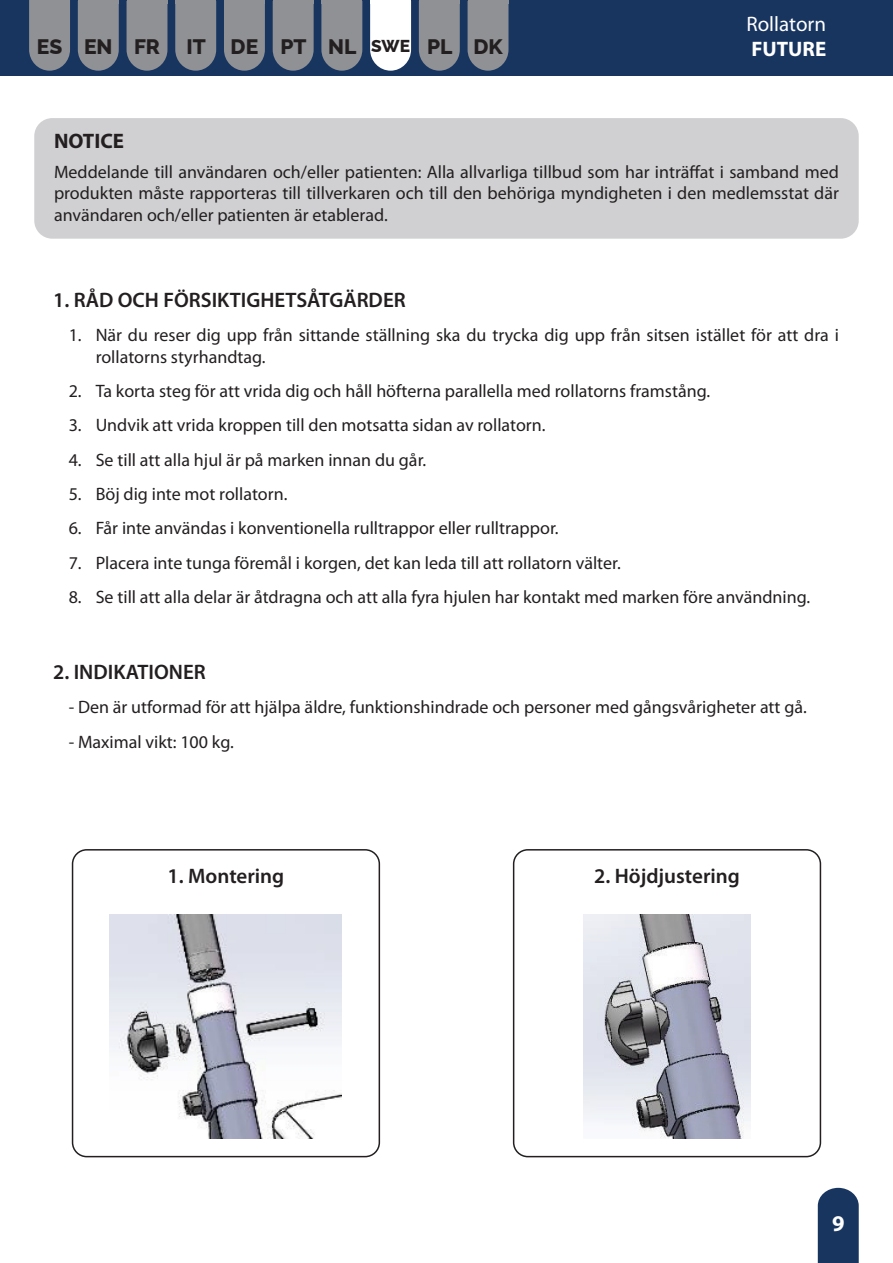
<style>
.page{position:relative;width:893px;height:1263px;background:#fff}
.page>*{position:absolute;margin:0;border:0;box-sizing:border-box;transform-origin:0 0}
.t1{font:700 22.5px "Myriad Pro";color:#fff}
.t2{font:600 21px "Myriad Pro";color:#231f20}
.t3{font:800 21px "Raleway";color:#231f20}
.t4{font:21px "Myriad Pro";color:#fff}
.t5{font:700 21px "Myriad Pro";color:#fff}
.t6{font:700 21px "Myriad Pro";color:#231f20}
.t7{font:18px/21.6px "Myriad Pro";color:#231f20;text-align:justify}
.s1{font-size:17.25px}
</style>
<div class="page">
<div style="left:0;top:0;width:893px;height:75px;background:#183560"></div>
<svg style="left:29px;top:0;width:41px;height:71px;background:#84898f"></svg>
<div style="left:37px;top:34px;width:26px;height:20px;background:#8f9194"></div>
<svg style="left:127px;top:4px;width:40px;height:67px;background:#868a90"></svg>
<hr style="left:127px;top:0;width:40px;height:4px;background:#8f9194">
<svg style="left:78px;top:4px;width:41px;height:67px;background:#85898f"></svg>
<hr style="left:78px;top:0;width:41px;height:4px;background:#8f9194">
<svg style="left:321px;top:4px;width:41px;height:67px;background:#85898f"></svg>
<hr style="left:321px;top:0;width:41px;height:4px;background:#8f9194">
<svg style="left:468px;top:4px;width:40px;height:67px;background:#868a90"></svg>
<hr style="left:468px;top:0;width:40px;height:4px;background:#8f9194">
<svg style="left:273px;top:4px;width:41px;height:67px;background:#85898f"></svg>
<hr style="left:273px;top:0;width:41px;height:4px;background:#8f9194">
<svg style="left:419px;top:4px;width:41px;height:67px;background:#85898f"></svg>
<hr style="left:419px;top:0;width:41px;height:4px;background:#8f9194">
<svg style="left:224px;top:4px;width:41px;height:67px;background:#868a90"></svg>
<hr style="left:224px;top:0;width:41px;height:4px;background:#8f9194">
<svg style="left:370px;top:4px;width:41px;height:67px;background:#edeff2"></svg>
<hr style="left:370px;top:0;width:41px;height:4px;background:#fff">
<svg style="left:175px;top:4px;width:41px;height:67px;background:#85898f"></svg>
<hr style="left:175px;top:0;width:41px;height:4px;background:#8f9194">
<svg style="left:818px;top:1188px;width:41px;height:75px;background:#244068"></svg>
<div style="left:34px;top:118px;width:825px;height:121px;background:#d0d0d2;border-radius:18px"></div>
<img style="left:110px;top:914px;width:232px;height:225px">
<div style="left:72px;top:849px;width:308px;height:308px;border:2px solid #231f20;border-radius:14px"></div>
<img style="left:583px;top:914px;width:168px;height:225px">
<div style="left:513px;top:849px;width:308px;height:308px;border:2px solid #231f20;border-radius:14px"></div>
<p class="t4" style="left:746px;top:11px;width:81px">Rollatorn</p>
<p class="t3" style="left:37px;top:30px;width:125px">ES EN FR</p>
<p class="t3" style="left:186px;top:30px;width:318px">IT DE PT NL <span class="s1">SWE</span> PL DK</p>
<p class="t5" style="left:751px;top:35px;width:76px">FUTURE</p>
<p class="t6" style="left:54px;top:127px;width:72px">NOTICE</p>
<p class="t7" style="left:54px;top:161px;width:786px">Meddelande till användaren och/eller patienten: Alla allvarliga tillbud som har inträffat i samband med produkten måste rapporteras till tillverkaren och till den behöriga myndigheten i den medlemsstat där användaren och/eller patienten är etablerad.</p>
<p class="t2" style="left:53px;top:286px;width:354px">1. RÅD OCH FÖRSIKTIGHETSÅTGÄRDER</p>
<p class="t7" style="left:96px;top:324px;width:745px;text-indent:-27px">1. När du reser dig upp från sittande ställning ska du trycka dig upp från sitsen istället för att dra i rollatorns styrhandtag.</p>
<p class="t7" style="left:69px;top:380px;width:643px">2. Ta korta steg för att vrida dig och håll höfterna parallella med rollatorns framstång.</p>
<p class="t7" style="left:69px;top:414px;width:478px">3. Undvik att vrida kroppen till den motsatta sidan av rollatorn.</p>
<p class="t7" style="left:69px;top:448px;width:359px">4. Se till att alla hjul är på marken innan du går.</p>
<p class="t7" style="left:69px;top:483px;width:220px">5. Böj dig inte mot rollatorn.</p>
<p class="t7" style="left:69px;top:517px;width:491px">6. Får inte användas i konventionella rulltrappor eller rulltrappor.</p>
<p class="t7" style="left:69px;top:552px;width:554px">7. Placera inte tunga föremål i korgen, det kan leda till att rollatorn välter.</p>
<p class="t7" style="left:69px;top:586px;width:743px">8. Se till att alla delar är åtdragna och att alla fyra hjulen har kontakt med marken före användning.</p>
<p class="t2" style="left:53px;top:659px;width:154px">2. INDIKATIONER</p>
<p class="t7" style="left:69px;top:696px;width:740px">- Den är utformad för att hjälpa äldre, funktionshindrade och personer med gångsvårigheter att gå.</p>
<p class="t7" style="left:69px;top:731px;width:167px">- Maximal vikt: 100 kg.</p>
<p class="t2" style="left:168px;top:863px;width:118px">1. Montering</p>
<p class="t2" style="left:594px;top:863px;width:147px">2. Höjdjustering</p>
<p class="t1" style="left:832px;top:1209px;width:14px">9</p>
</div>
